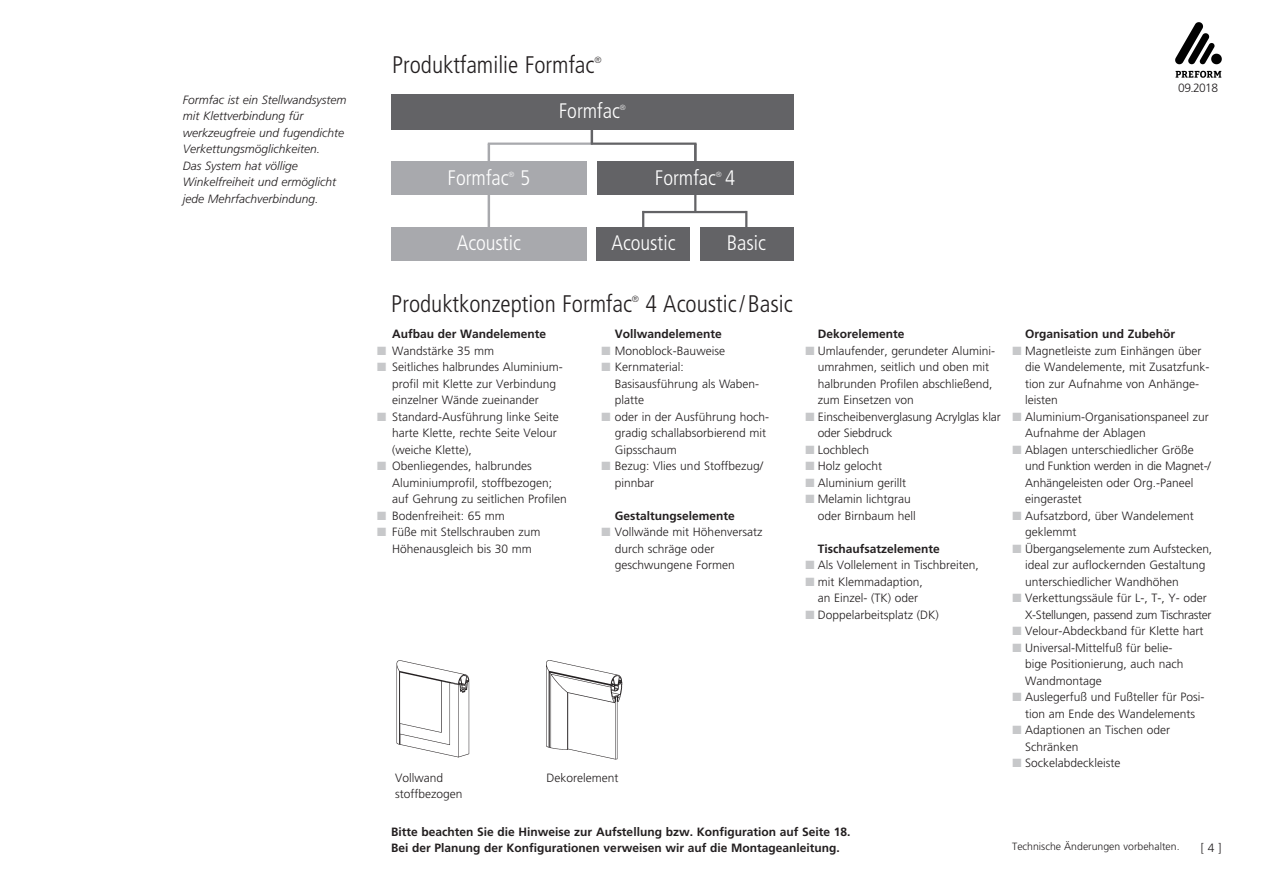
<style>
.page{position:relative;width:1263px;height:893px;background:#fff}
.page>*{position:absolute;margin:0;border:0;box-sizing:border-box;transform-origin:0 0}
.t1{font:300 condensed 24px "Frutiger";color:#231f20}
.t2{font:300 condensed 21px "Frutiger";color:#fff}
.t3{font:300 12px/16.5px "Frutiger";color:#231f20}
.t4{font:700 12px/15.6px "Frutiger";color:#231f20}
.t5{font:italic 300 12px/16.5px "Frutiger";color:#231f20}
.t6{font:300 12px/16.5px "Frutiger";letter-spacing:-.025em;color:#231f20}
.t7{font:12px "Zapf Dingbats ITC";color:#c7c8ca}
.t8{font:300 10.5px "Frutiger";color:#231f20}
.t9{font:300 condensed 9px "Frutiger";color:#231f20}
.t10{font:300 condensed 7.5px "Frutiger";color:#fff}
.s1{color:#c7c8ca}
</style>
<div class="page">
<svg style="left:745px;top:211px;width:2px;height:17px"></svg>
<img style="left:396px;top:660px;width:74px;height:98px">
<img style="left:546px;top:660px;width:77px;height:100px">
<hr style="left:488px;top:143px;width:105px;height:2px;background:#a8a9ad">
<hr style="left:591px;top:143px;width:105px;height:2px;background:#636366">
<hr style="left:488px;top:144px;width:2px;height:86px;background:#a8a9ad">
<hr style="left:694px;top:144px;width:2px;height:20px;background:#636366">
<svg style="left:694px;top:194px;width:2px;height:17px"></svg>
<svg style="left:591px;top:129px;width:2px;height:14px"></svg>
<hr style="left:642px;top:211px;width:104px;height:2px;background:#636366">
<svg style="left:642px;top:213px;width:2px;height:15px"></svg>
<div style="left:700px;top:228px;width:93px;height:33px;background:#636366"></div>
<div style="left:391px;top:95px;width:402px;height:33px;background:#636366"></div>
<div style="left:391px;top:99px;width:402px;height:30px;background:#636366"></div>
<div style="left:597px;top:161px;width:196px;height:33px;background:#636366"></div>
<div style="left:391px;top:228px;width:195px;height:33px;background:#a8a9ad"></div>
<div style="left:597px;top:228px;width:93px;height:33px;background:#636366"></div>
<div style="left:391px;top:161px;width:195px;height:33px;background:#a8a9ad"></div>
<img style="left:1175px;top:22px;width:47px;height:56px">
<p class="t5" style="left:183px;top:91px;width:165px">Formfac ist ein Stellwandsystem mit Klettverbindung für werkzeugfreie und fugendichte<br>Verkettungsmöglichkeiten.<br>Das System hat völlige<br>Winkelfreiheit und ermöglicht jede Mehrfachverbindung.</p>
<h1 class="t1" style="left:392px;top:51px;width:204px">Produktfamilie Formfac</h1>
<p class="t9" style="left:594px;top:55px;width:9px">®</p>
<h2 class="t2" style="left:559px;top:99px;width:63px">Formfac</h2>
<p class="t10" style="left:620px;top:103px;width:7px">®</p>
<p class="t3" style="left:1178px;top:79px;width:41px">09.2018</p>
<h2 class="t2" style="left:447px;top:166px;width:63px">Formfac</h2>
<p class="t10" style="left:508px;top:170px;width:7px">®</p>
<h2 class="t2" style="left:520px;top:166px;width:12px">5</h2>
<h2 class="t2" style="left:655px;top:166px;width:82px">Formfac 4</h2>
<p class="t10" style="left:716px;top:170px;width:7px">®</p>
<h2 class="t2" style="left:457px;top:231px;width:66px">Acoustic</h2>
<h2 class="t2" style="left:611px;top:231px;width:66px">Acoustic</h2>
<h2 class="t2" style="left:727px;top:231px;width:41px">Basic</h2>
<h1 class="t1" style="left:391px;top:290px;width:242px">Produktkonzeption Formfac</h1>
<p class="t9" style="left:632px;top:294px;width:9px">®</p>
<h1 class="t1" style="left:645px;top:290px;width:149px">4 Acoustic/Basic</h1>
<p class="t4" style="left:392px;top:326px;width:156px">Aufbau der Wandelemente</p>
<p class="t3" style="left:392px;top:342px;width:176px">Wandstärke 35 mm<br>Seitliches halbrundes Aluminium&shy;profil mit Klette zur Verbindung einzelner Wände zueinander<br>Standard-Ausführung linke Seite harte Klette, rechte Seite Velour (weiche Klette),<br>Obenliegendes, halbrundes<br>Aluminiumprofil, stoffbezogen; auf Gehrung zu seitlichen Profilen<br>Bodenfreiheit: 65 mm<br>Füße mit Stellschrauben zum<br>Höhenausgleich bis 30 mm</p>
<p class="t7" style="left:377px;top:411px;width:11px">■</p>
<p class="t7" style="left:377px;top:461px;width:11px">■</p>
<p class="t4" style="left:615px;top:326px;width:108px">Vollwandelemente</p>
<p class="t3" style="left:601px;top:342px;width:125px"><span class="s1">■</span> Monoblock-Bauweise</p>
<p class="t3" style="left:615px;top:359px;width:146px;text-indent:-14px"><span class="s1">■</span> Kernmaterial:<br>Basisausführung als Waben&shy;platte</p>
<p class="t3" style="left:615px;top:408px;width:156px;text-indent:-14px"><span class="s1">■</span> oder in der Ausführung hoch&shy;gradig schallabsorbierend mit<br>Gipsschaum</p>
<p class="t3" style="left:615px;top:458px;width:150px;text-indent:-14px"><span class="s1">■</span> Bezug: Vlies und Stoffbezug/ pinnbar</p>
<p class="t4" style="left:615px;top:508px;width:122px">Gestaltungselemente</p>
<p class="t3" style="left:615px;top:524px;width:149px;text-indent:-14px"><span class="s1">■</span> Vollwände mit Höhenversatz durch schräge oder geschwungene Formen</p>
<p class="t4" style="left:818px;top:326px;width:88px">Dekorelemente</p>
<p class="t3" style="left:818px;top:342px;width:178px;text-indent:-12px"><span class="s1">■</span> Umlaufender, gerundeter Alumini&shy;umrahmen, seitlich und oben mit halbrunden Profilen abschließend, zum Einsetzen von</p>
<p class="t3" style="left:818px;top:408px;width:184px;text-indent:-12px"><span class="s1">■</span> Einscheibenverglasung Acrylglas klar oder Siebdruck</p>
<p class="t3" style="left:805px;top:441px;width:65px"><span class="s1">■</span> Lochblech</p>
<p class="t3" style="left:805px;top:458px;width:78px"><span class="s1">■</span> Holz gelocht</p>
<p class="t3" style="left:805px;top:474px;width:102px"><span class="s1">■</span> Aluminium gerillt</p>
<p class="t3" style="left:818px;top:491px;width:100px;text-indent:-12px"><span class="s1">■</span> Melamin lichtgrau oder Birnbaum hell</p>
<p class="t4" style="left:818px;top:541px;width:124px">Tischaufsatzelemente</p>
<p class="t3" style="left:805px;top:557px;width:175px"><span class="s1">■</span> Als Vollelement in Tischbreiten,</p>
<p class="t3" style="left:818px;top:573px;width:106px;text-indent:-12px"><span class="s1">■</span> mit Klemmadaption, an Einzel- (TK) oder</p>
<p class="t3" style="left:805px;top:606px;width:135px"><span class="s1">■</span> Doppelarbeitsplatz (DK)</p>
<p class="t3" style="left:395px;top:770px;width:50px">Vollwand</p>
<p class="t3" style="left:546px;top:770px;width:73px">Dekorelement</p>
<p class="t3" style="left:395px;top:786px;width:69px">stoffbezogen</p>
<p class="t4" style="left:391px;top:824px;width:461px">Bitte beachten Sie die Hinweise zur Aufstellung bzw. Konfiguration auf Seite 18.<br>Bei der Planung der Konfigurationen verweisen wir auf die Montageanleitung.</p>
<p class="t4" style="left:1025px;top:326px;width:152px">Organisation und Zubehör</p>
<p class="t3" style="left:1025px;top:342px;width:185px;text-indent:-13px"><span class="s1">■</span> Magnetleiste zum Einhängen über die Wandelemente, mit Zusatzfunk&shy;tion zur Aufnahme von Anhänge&shy;leisten</p>
<p class="t3" style="left:1025px;top:408px;width:185px;text-indent:-13px"><span class="s1">■</span> Aluminium-Organisationspaneel zur<br>Aufnahme der Ablagen</p>
<p class="t3" style="left:1025px;top:441px;width:187px;text-indent:-13px"><span class="s1">■</span> Ablagen unterschiedlicher Größe und Funktion werden in die Magnet-/<br>Anhängeleisten oder Org.-Paneel eingerastet</p>
<p class="t3" style="left:1025px;top:507px;width:170px;text-indent:-13px"><span class="s1">■</span> Aufsatzbord, über Wandelement geklemmt</p>
<p class="t3" style="left:1025px;top:540px;width:188px;text-indent:-13px"><span class="s1">■</span> Übergangselemente zum Aufstecken, ideal zur auflockernden Gestaltung unterschiedlicher Wandhöhen</p>
<p class="t6" style="left:1025px;top:590px;width:188px;text-indent:-13px"><span class="s1">■</span> Verkettungssäule für L-, T-, Y- oder<br>X-Stellungen, passend zum Tischraster</p>
<p class="t3" style="left:1012px;top:623px;width:193px"><span class="s1">■</span> Velour-Abdeckband für Klette hart</p>
<p class="t3" style="left:1025px;top:639px;width:160px;text-indent:-13px"><span class="s1">■</span> Universal-Mittelfuß für belie&shy;bige Positionierung, auch nach<br>Wandmontage</p>
<p class="t3" style="left:1012px;top:689px;width:193px;text-align:center"><span class="s1">■</span> Auslegerfuß und Fußteller für Posi&shy;tion am Ende des Wandelements</p>
<p class="t3" style="left:1025px;top:722px;width:147px;text-indent:-13px"><span class="s1">■</span> Adaptionen an Tischen oder<br>Schränken</p>
<p class="t3" style="left:1012px;top:755px;width:110px"><span class="s1">■</span> Sockelabdeckleiste</p>
<p class="t8" style="left:1012px;top:841px;width:169px">Technische Änderungen vorbehalten.</p>
<p class="t3" style="left:1201px;top:840px;width:22px">[ 4 ]</p>
</div>
